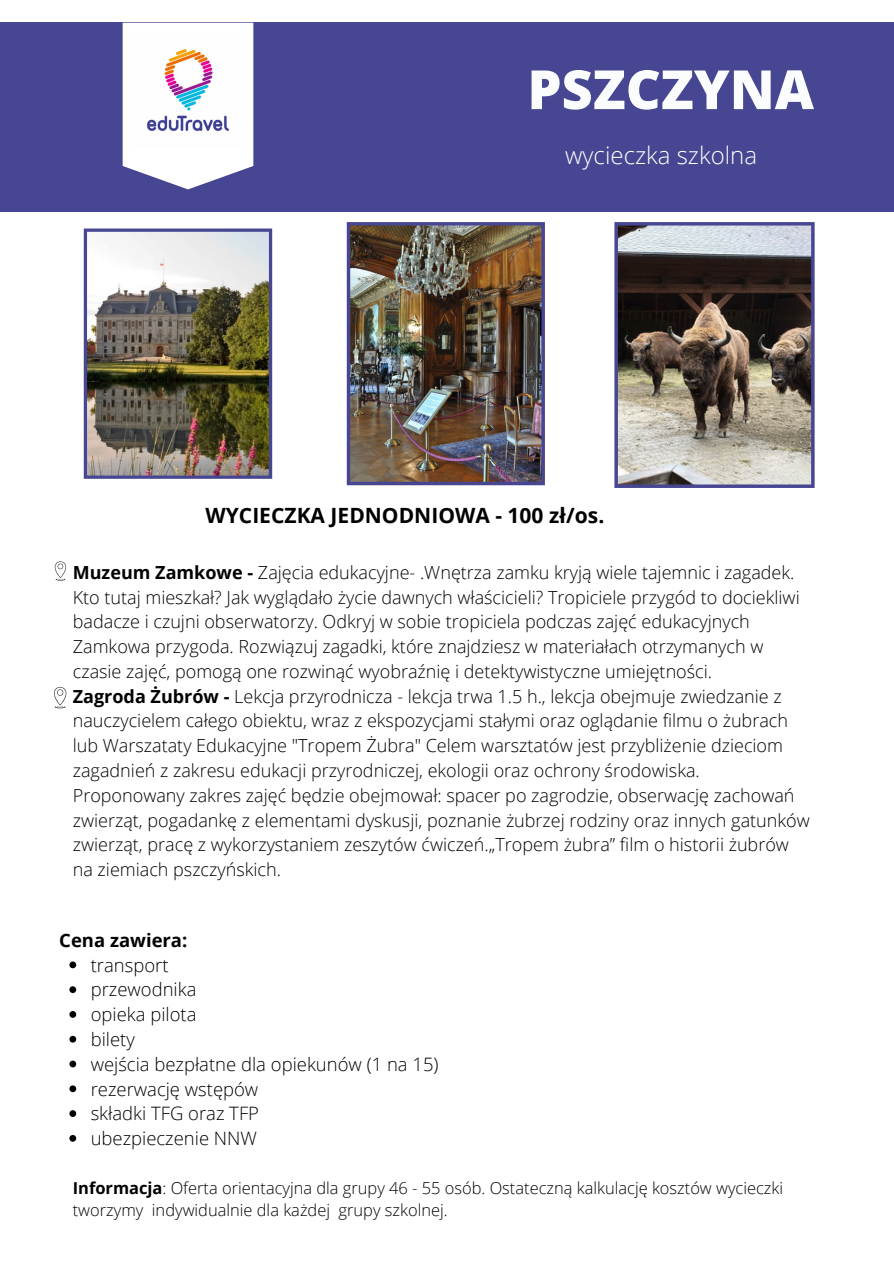
<style>
.page{position:relative;width:894px;height:1264px;background:#fff}
.page>*{position:absolute;margin:0;border:0;box-sizing:border-box;transform-origin:0 0}
.t1{font:800 54px "Open Sans";color:#fafcfd}
.t2{font:300 24px "Open Sans";color:#fff}
.t3{font:700 21px "Open Sans";color:#000}
.t4{font:300 18.45px/24.8px "Open Sans";color:#000}
.t5{font:700 18.45px "Open Sans";color:#000}
.t6{font:300 18px/24.8px "Open Sans";color:#000}
.t7{font:300 16.35px/22.2px "Open Sans";color:#000}
.s1{font-weight:700}
</style>
<div class="page">
<div style="left:0;top:23px;width:893px;height:189px;background:#474692"></div>
<svg style="left:123px;top:23px;width:130px;height:166px"></svg>
<img style="left:130px;top:32px;width:115px;height:115px">
<img style="left:84px;top:228px;width:188px;height:251px">
<img style="left:346px;top:222px;width:198px;height:263px">
<img style="left:614px;top:222px;width:200px;height:266px">
<svg style="left:69px;top:961px;width:7px;height:7px"></svg>
<svg style="left:69px;top:986px;width:7px;height:7px"></svg>
<svg style="left:69px;top:1011px;width:7px;height:6px"></svg>
<svg style="left:69px;top:1035px;width:7px;height:7px"></svg>
<svg style="left:69px;top:1060px;width:7px;height:7px"></svg>
<svg style="left:69px;top:1085px;width:7px;height:7px"></svg>
<svg style="left:69px;top:1110px;width:7px;height:6px"></svg>
<svg style="left:69px;top:1135px;width:7px;height:6px"></svg>
<svg style="left:54px;top:687px;width:12px;height:21px"></svg>
<svg style="left:55px;top:561px;width:11px;height:19px"></svg>
<h1 class="t1" style="left:527px;top:51px;width:288px">PSZCZYNA</h1>
<h2 class="t2" style="left:565px;top:138px;width:193px">wycieczka szkolna</h2>
<p class="t3" style="left:205px;top:500px;width:400px">WYCIECZKA JEDNODNIOWA - 100 zł/os.</p>
<p class="t6" style="left:73px;top:559px;width:738px"><span class="s1">Muzeum Zamkowe -</span> Zajęcia edukacyjne- .Wnętrza zamku kryją wiele tajemnic i zagadek.<br>Kto tutaj mieszkał? Jak wyglądało życie dawnych właścicieli? Tropiciele przygód to dociekliwi badacze i czujni obserwatorzy. Odkryj w sobie tropiciela podczas zajęć edukacyjnych Zamkowa przygoda. Rozwiązuj zagadki, które znajdziesz w materiałach otrzymanych w czasie zajęć, pomogą one rozwinąć wyobraźnię i detektywistyczne umiejętności.<br><span class="s1">Zagroda Żubrów -</span> Lekcja przyrodnicza - lekcja trwa 1.5 h., lekcja obejmuje zwiedzanie z nauczycielem całego obiektu, wraz z ekspozycjami stałymi oraz oglądanie filmu o żubrach lub Warszataty Edukacyjne "Tropem Żubra" Celem warsztatów jest przybliżenie dzieciom zagadnień z zakresu edukacji przyrodniczej, ekologii oraz ochrony środowiska.<br>Proponowany zakres zajęć będzie obejmował: spacer po zagrodzie, obserwację zachowań zwierząt, pogadankę z elementami dyskusji, poznanie żubrzej rodziny oraz innych gatunków zwierząt, pracę z wykorzystaniem zeszytów ćwiczeń.„Tropem żubra” film o historii żubrów na ziemiach pszczyńskich.</p>
<p class="t5" style="left:59px;top:927px;width:130px">Cena zawiera:</p>
<p class="t4" style="left:91px;top:952px;width:349px">transport<br>przewodnika<br>opieka pilota<br>bilety<br>wejścia bezpłatne dla opiekunów (1 na 15) rezerwację wstępów<br>składki TFG oraz TFP<br>ubezpieczenie NNW</p>
<p class="t7" style="left:73px;top:1176px;width:711px"><span class="s1">Informacja</span>: Oferta orientacyjna dla grupy 46 - 55 osób. Ostateczną kalkulację kosztów wycieczki tworzymy indywidualnie dla każdej grupy szkolnej.</p>
</div>
